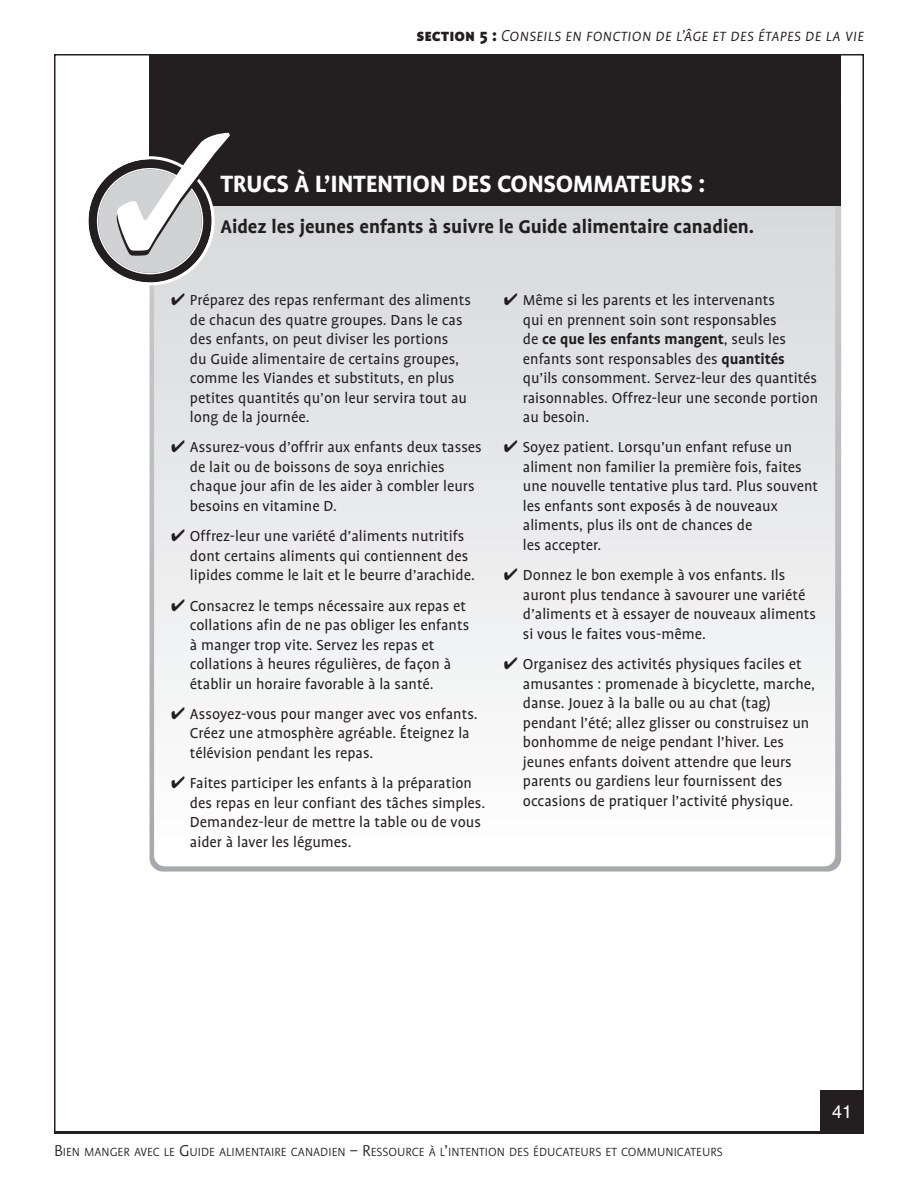
<style>
.page{position:relative;width:918px;height:1188px;background:#fff}
.page>*{position:absolute;margin:0;border:0;box-sizing:border-box;transform-origin:0 0}
.t1{font:700 27px "Profile";letter-spacing:-.015em;color:#fff}
.t2{font:700 21px "Profile";color:#231f20}
.t3{font:italic 300 18px "Profile SC";color:#231f20}
.t4{font:18px "Helvetica";color:#fff}
.t5{font:16.5px/19.5px "Profile";color:#231f20}
.t6{font:300 13.5px "Profile SC";color:#231f20}
.s1{font-weight:900;font-style:normal}
.s2{font-weight:700}
.s3{font-size:18px}
</style>
<div class="page">
<hr style="left:54px;top:1131px;width:809px;height:3px;background:#231f20">
<svg style="left:229px;top:210px;width:612px;height:15px"></svg>
<svg style="left:229px;top:240px;width:612px;height:15px"></svg>
<svg style="left:229px;top:270px;width:612px;height:15px"></svg>
<svg style="left:150px;top:285px;width:691px;height:15px"></svg>
<svg style="left:150px;top:316px;width:691px;height:14px"></svg>
<svg style="left:150px;top:346px;width:691px;height:15px"></svg>
<svg style="left:150px;top:361px;width:691px;height:15px"></svg>
<svg style="left:150px;top:391px;width:691px;height:15px"></svg>
<svg style="left:150px;top:421px;width:691px;height:15px"></svg>
<svg style="left:150px;top:451px;width:691px;height:15px"></svg>
<svg style="left:150px;top:466px;width:691px;height:15px"></svg>
<svg style="left:150px;top:496px;width:691px;height:15px"></svg>
<div style="left:150px;top:527px;width:691px;height:14px;background:#babbbe"></div>
<div style="left:150px;top:587px;width:691px;height:15px;background:#b6b7bb"></div>
<svg style="left:150px;top:617px;width:691px;height:15px"></svg>
<svg style="left:150px;top:647px;width:691px;height:15px"></svg>
<svg style="left:150px;top:662px;width:691px;height:15px"></svg>
<svg style="left:150px;top:692px;width:691px;height:15px"></svg>
<svg style="left:150px;top:722px;width:691px;height:15px"></svg>
<svg style="left:150px;top:753px;width:691px;height:15px"></svg>
<svg style="left:150px;top:768px;width:691px;height:15px"></svg>
<svg style="left:150px;top:798px;width:691px;height:15px"></svg>
<svg style="left:150px;top:828px;width:691px;height:15px"></svg>
<svg style="left:150px;top:843px;width:691px;height:15px"></svg>
<svg style="left:150px;top:858px;width:691px;height:14px;background:#b4b5b8"></svg>
<div style="left:154px;top:853px;width:681px;height:13px;background:#fff"></div>
<div style="left:154px;top:837px;width:681px;height:15px;background:#fefefe"></div>
<div style="left:154px;top:821px;width:681px;height:15px;background:#fdfdfd"></div>
<div style="left:154px;top:806px;width:681px;height:15px;background:#fcfcfc"></div>
<div style="left:154px;top:790px;width:681px;height:15px;background:#fbfbfb"></div>
<div style="left:154px;top:775px;width:681px;height:15px;background:#fafafa"></div>
<div style="left:154px;top:759px;width:681px;height:15px;background:#f9f9f9"></div>
<div style="left:154px;top:743px;width:681px;height:15px;background:#f8f8f9"></div>
<div style="left:154px;top:728px;width:681px;height:15px;background:#f7f7f8"></div>
<div style="left:154px;top:712px;width:681px;height:15px;background:#f6f6f7"></div>
<div style="left:154px;top:697px;width:681px;height:15px;background:#f5f5f6"></div>
<div style="left:154px;top:681px;width:681px;height:15px;background:#f4f5f5"></div>
<div style="left:154px;top:666px;width:681px;height:15px;background:#f3f4f4"></div>
<div style="left:154px;top:650px;width:681px;height:15px;background:#f2f3f4"></div>
<div style="left:154px;top:634px;width:681px;height:15px;background:#f1f2f3"></div>
<div style="left:154px;top:619px;width:681px;height:15px;background:#f0f1f2"></div>
<div style="left:154px;top:603px;width:681px;height:15px;background:#f0f0f1"></div>
<div style="left:154px;top:588px;width:681px;height:15px;background:#efeff0"></div>
<div style="left:154px;top:572px;width:681px;height:15px;background:#eeeeef"></div>
<div style="left:154px;top:556px;width:681px;height:16px;background:#ededee"></div>
<div style="left:154px;top:541px;width:681px;height:15px;background:#ececee"></div>
<div style="left:154px;top:525px;width:681px;height:15px;background:#ebebed"></div>
<div style="left:154px;top:510px;width:681px;height:15px;background:#eaebec"></div>
<div style="left:154px;top:494px;width:681px;height:15px;background:#e9eaeb"></div>
<div style="left:154px;top:479px;width:681px;height:15px;background:#e8e9ea"></div>
<div style="left:154px;top:463px;width:681px;height:15px;background:#e7e8e9"></div>
<div style="left:154px;top:447px;width:681px;height:15px;background:#e6e7e9"></div>
<div style="left:154px;top:432px;width:681px;height:15px;background:#e5e6e8"></div>
<div style="left:154px;top:416px;width:681px;height:15px;background:#e4e5e7"></div>
<div style="left:154px;top:401px;width:681px;height:15px;background:#e3e4e6"></div>
<div style="left:154px;top:385px;width:681px;height:15px;background:#e2e3e5"></div>
<div style="left:154px;top:370px;width:681px;height:15px;background:#e1e2e4"></div>
<div style="left:154px;top:354px;width:681px;height:15px;background:#e1e2e4"></div>
<div style="left:154px;top:338px;width:681px;height:15px;background:#e0e1e3"></div>
<div style="left:154px;top:323px;width:681px;height:15px;background:#dfe0e2"></div>
<div style="left:154px;top:307px;width:681px;height:15px;background:#dedfe1"></div>
<div style="left:154px;top:292px;width:681px;height:15px;background:#dddee0"></div>
<div style="left:154px;top:276px;width:681px;height:15px;background:#dcdddf"></div>
<div style="left:154px;top:260px;width:681px;height:15px;background:#dcdddf"></div>
<div style="left:154px;top:245px;width:681px;height:15px;background:#dbdcde"></div>
<div style="left:154px;top:229px;width:681px;height:15px;background:#dadbdd"></div>
<div style="left:154px;top:214px;width:681px;height:15px;background:#d9dadc"></div>
<div style="left:154px;top:198px;width:681px;height:15px;background:#d8d9db"></div>
<div style="left:150px;top:54px;width:691px;height:152px;background:#231f20"></div>
<div style="left:821px;top:1091px;width:43px;height:43px;background:#231f20"></div>
<svg style="left:88px;top:138px;width:141px;height:147px"></svg>
<p class="t3" style="left:416px;top:30px;width:449px"><span class="s1">section 5 :</span> Conseils en fonction de l’âge et des étapes de la vie</p>
<h1 class="t1" style="left:220px;top:176px;width:487px">TRUCS À L’INTENTION DES CONSOMMATEURS :</h1>
<p class="t2" style="left:220px;top:221px;width:535px">Aidez les jeunes enfants à suivre le Guide alimentaire canadien.</p>
<p class="t5" style="left:190px;top:292px;width:282px;text-indent:-19px">✔ Préparez des repas renfermant des aliments de chacun des quatre groupes. Dans le cas des enfants, on peut diviser les portions<br>du Guide alimentaire de certains groupes, comme les Viandes et substituts, en plus petites quantités qu’on leur servira tout au long de la journée.</p>
<p class="t5" style="left:190px;top:439px;width:293px;text-indent:-19px">✔ Assurez-vous d’offrir aux enfants deux tasses de lait ou de boissons de soya enrichies chaque jour afin de les aider à combler leurs besoins en vitamine D.</p>
<p class="t5" style="left:190px;top:528px;width:286px;text-indent:-19px">✔ Offrez-leur une variété d’aliments nutritifs dont certains aliments qui contiennent des lipides comme le lait et le beurre d’arachide.</p>
<p class="t5" style="left:190px;top:598px;width:281px;text-indent:-19px">✔ Consacrez le temps nécessaire aux repas et collations afin de ne pas obliger les enfants à manger trop vite. Servez les repas et collations à heures régulières, de façon à établir un horaire favorable à la santé.</p>
<p class="t5" style="left:190px;top:706px;width:289px;text-indent:-19px">✔ Assoyez-vous pour manger avec vos enfants.<br>Créez une atmosphère agréable. Éteignez la télévision pendant les repas.</p>
<p class="t5" style="left:190px;top:775px;width:297px;text-indent:-19px">✔ Faites participer les enfants à la préparation des repas en leur confiant des tâches simples.<br>Demandez-leur de mettre la table ou de vous aider à laver les légumes.</p>
<p class="t5" style="left:523px;top:292px;width:297px;text-indent:-19px">✔ Même si les parents et les intervenants<br>qui en prennent soin sont responsables<br>de <span class="s2">ce que les enfants mangent</span>, seuls les enfants sont responsables des <span class="s2">quantités </span>qu’ils consomment. Servez-leur des quantités raisonnables. Offrez-leur une seconde portion au besoin.</p>
<p class="t5" style="left:523px;top:439px;width:297px;text-indent:-19px">✔ Soyez patient. Lorsqu’un enfant refuse un aliment non familier la première fois, faites une nouvelle tentative plus tard. Plus souvent les enfants sont exposés à de nouveaux aliments, plus ils ont de chances de<br>les accepter.</p>
<p class="t5" style="left:523px;top:567px;width:295px;text-indent:-19px">✔ Donnez le bon exemple à vos enfants. Ils auront plus tendance à savourer une variété d’aliments et à essayer de nouveaux aliments si vous le faites vous-même.</p>
<p class="t5" style="left:523px;top:656px;width:294px;text-indent:-19px">✔ Organisez des activités physiques faciles et amusantes : promenade à bicyclette, marche, danse. Jouez à la balle ou au chat (tag) pendant l’été; allez glisser ou construisez un bonhomme de neige pendant l’hiver. Les jeunes enfants doivent attendre que leurs parents ou gardiens leur fournissent des occasions de pratiquer l’activité physique.</p>
<p class="t6" style="left:54px;top:1148px;width:670px"><span class="s3">B</span>IEN MANGER AVEC LE <span class="s3">G</span>UIDE ALIMENTAIRE CANADIEN <span class="s3">– R</span>ESSOURCE À L<span class="s3">’</span>INTENTION DES ÉDUCATEURS ET COMMUNICATEURS</p>
<p class="t4" style="left:832px;top:1105px;width:22px">41</p>
</div>
